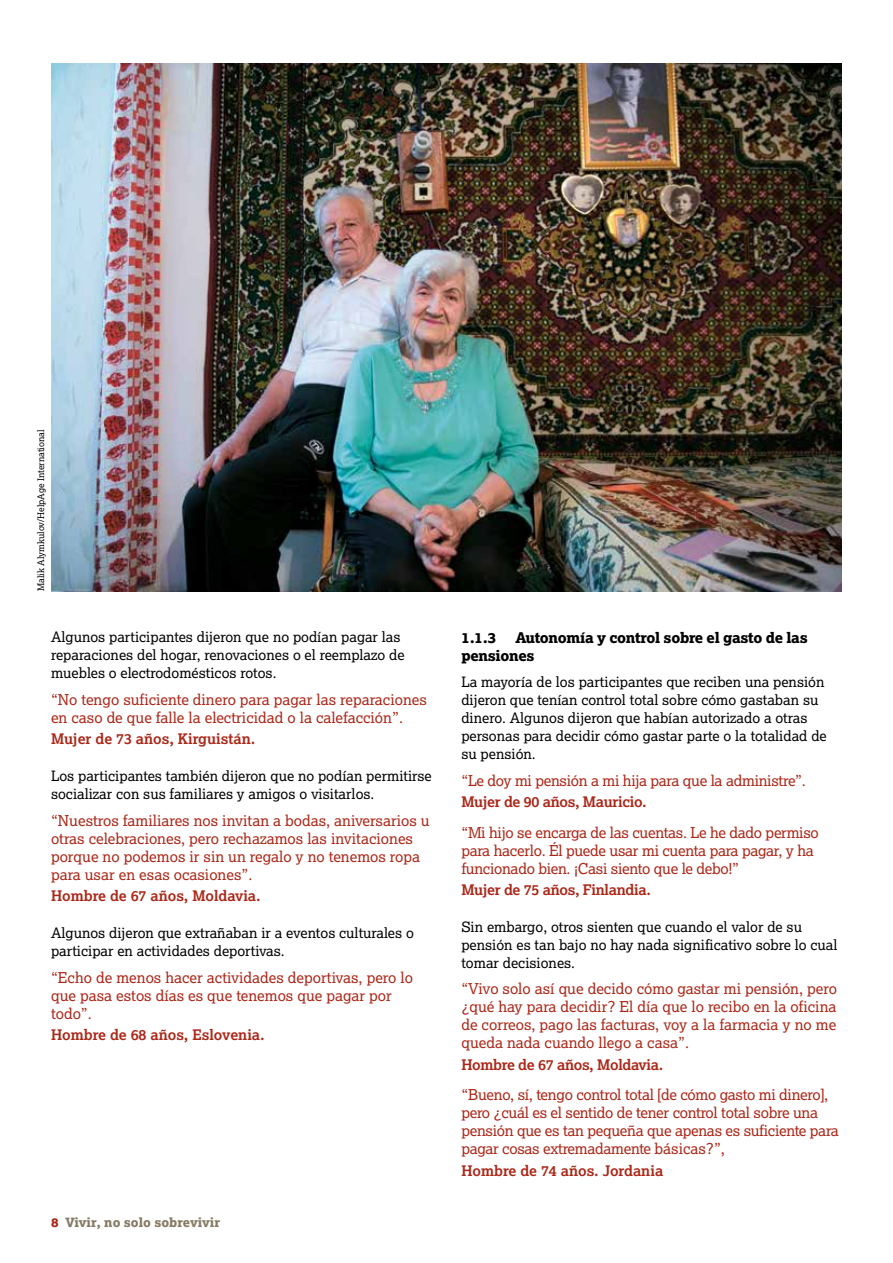
<style>
.page{position:relative;width:893px;height:1263px;background:#fff}
.page>*{position:absolute;margin:0;border:0;box-sizing:border-box;transform-origin:0 0}
.t1{font:15px/18px "Lexia Da Ma";letter-spacing:-.015em;color:#ab2718}
.t2{font:700 14.7px "Lexia";letter-spacing:-.01em;color:#ab2718}
.t3{font:14.7px/18px "Lexia X Bold";letter-spacing:-.02em;color:#000}
.t4{font:14.25px/18px "Lexia Da Ma";color:#000}
.t5{font:12.75px "Lexia X Bold";color:#867a64}
.t6{font:9px "Lexia Da Ma";color:#000}
.s1{color:#ab2718}
</style>
<div class="page">
<img style="left:51px;top:64px;width:791px;height:527px">
<p class="t6" style="left:36px;top:591px;width:163px;rotate:-90deg">Malik Alymkulov/HelpAge International</p>
<p class="t4" style="left:51px;top:628px;width:355px">Algunos participantes dijeron que no podían pagar las reparaciones del hogar, renovaciones o el reemplazo de muebles o electrodomésticos rotos.</p>
<p class="t1" style="left:51px;top:690px;width:377px">“No tengo suficiente dinero para pagar las reparaciones en caso de que falle la electricidad o la calefacción”.</p>
<p class="t2" style="left:51px;top:729px;width:206px">Mujer de 73 años, Kirguistán.</p>
<p class="t4" style="left:51px;top:767px;width:382px">Los participantes también dijeron que no podían permitirse socializar con sus familiares y amigos o visitarlos.</p>
<p class="t1" style="left:51px;top:811px;width:380px">“Nuestros familiares nos invitan a bodas, aniversarios u otras celebraciones, pero rechazamos las invitaciones porque no podemos ir sin un regalo y no tenemos ropa para usar en esas ocasiones”.</p>
<p class="t2" style="left:51px;top:886px;width:211px">Hombre de 67 años, Moldavia.</p>
<p class="t4" style="left:51px;top:924px;width:364px">Algunos dijeron que extrañaban ir a eventos culturales o participar en actividades deportivas.</p>
<p class="t1" style="left:51px;top:968px;width:363px">“Echo de menos hacer actividades deportivas, pero lo que pasa estos días es que tenemos que pagar por todo”.</p>
<p class="t2" style="left:51px;top:1025px;width:215px">Hombre de 68 años, Eslovenia.</p>
<p class="t5" style="left:51px;top:1214px;width:171px"><span class="s1">8</span> Vivir, no solo sobrevivir</p>
<p class="t3" style="left:461px;top:628px;width:348px;text-indent:54px">Autonomía y control sobre el gasto de las pensiones</p>
<p class="t4" style="left:461px;top:673px;width:367px">La mayoría de los participantes que reciben una pensión dijeron que tenían control total sobre cómo gastaban su dinero. Algunos dijeron que habían autorizado a otras personas para decidir cómo gastar parte o la totalidad de su pensión.</p>
<p class="t1" style="left:461px;top:771px;width:346px">“Le doy mi pensión a mi hija para que la administre”.</p>
<p class="t2" style="left:461px;top:792px;width:187px">Mujer de 90 años, Mauricio.</p>
<p class="t1" style="left:461px;top:823px;width:359px">“Mi hijo se encarga de las cuentas. Le he dado permiso para hacerlo. Él puede usar mi cuenta para pagar, y ha funcionado bien. ¡Casi siento que le debo!”</p>
<p class="t2" style="left:461px;top:880px;width:191px">Mujer de 75 años, Finlandia.</p>
<p class="t4" style="left:461px;top:918px;width:378px">Sin embargo, otros sienten que cuando el valor de su pensión es tan bajo no hay nada significativo sobre lo cual tomar decisiones.</p>
<p class="t1" style="left:461px;top:980px;width:377px;text-align:justify">“Vivo solo así que decido cómo gastar mi pensión, pero ¿qué hay para decidir? El día que lo recibo en la oficina de correos, pago las facturas, voy a la farmacia y no me queda nada cuando llego a casa”.</p>
<p class="t2" style="left:461px;top:1055px;width:203px">Hombre de 67 años, Moldavia.</p>
<p class="t1" style="left:461px;top:1086px;width:379px">“Bueno, sí, tengo control total [de cómo gasto mi dinero], pero ¿cuál es el sentido de tener control total sobre una pensión que es tan pequeña que apenas es suficiente para pagar cosas extremadamente básicas?”,</p>
<p class="t2" style="left:461px;top:1161px;width:203px">Hombre de 74 años. Jordania</p>
<p class="t3" style="left:461px;top:628px;width:36px">1.1.3</p>
</div>
